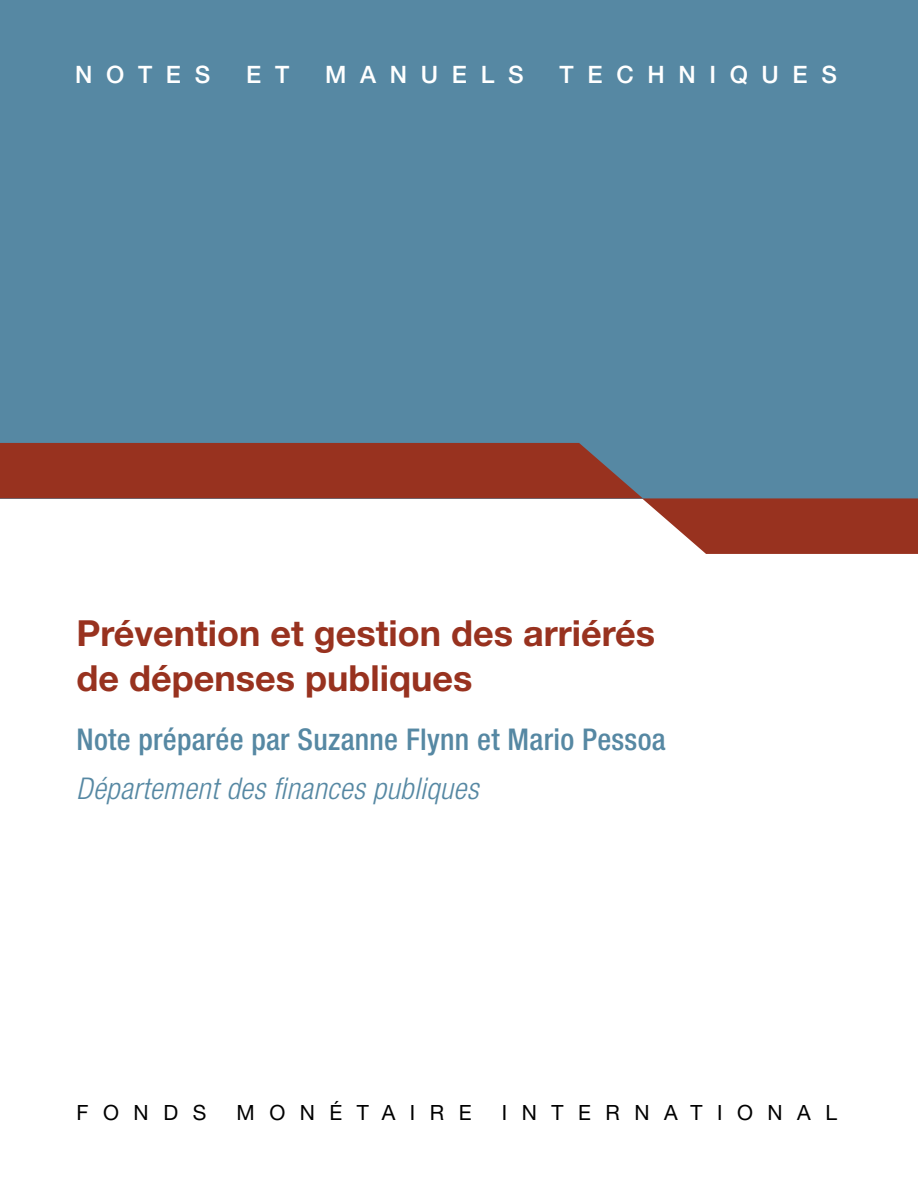
<style>
.page{position:relative;width:918px;height:1188px;background:#fff}
.page>*{position:absolute;margin:0;border:0;box-sizing:border-box;transform-origin:0 0}
.t1{font:700 36px/45px "Helvetica Neue LT Std";color:#98321f}
.t2{font:500 condensed 30px "Helvetica Neue LT Std";letter-spacing:.01em;color:#5688a3}
.t3{font:italic 300 condensed 30px "Helvetica Neue LT Std";letter-spacing:.015em;color:#5688a3}
.t4{font:500 24px "Helvetica Neue LT Std";letter-spacing:.57em;color:#fff}
.t5{font:21px "Helvetica Neue LT Std";letter-spacing:.695em;color:#000}
</style>
<div class="page">
<div style="left:0;top:0;width:918px;height:499px;background:#5688a3"></div>
<svg style="left:0;top:443px;width:918px;height:111px"></svg>
<p class="t4" style="left:75px;top:60px;width:137px">NOTES</p>
<p class="t4" style="left:246px;top:60px;width:45px">E T</p>
<p class="t4" style="left:325px;top:60px;width:200px">MANUELS</p>
<p class="t4" style="left:560px;top:60px;width:279px">TECHNIQUES</p>
<p class="t1" style="left:76px;top:610px;width:580px">Prévention et gestion des arriérés de dépenses publiques</p>
<p class="t2" style="left:76px;top:721px;width:591px">Note préparée par Suzanne Flynn et Mario Pessoa</p>
<p class="t3" style="left:76px;top:772px;width:403px">Département des finances publiques</p>
<p class="t5" style="left:76px;top:1100px;width:131px">FONDS</p>
<p class="t5" style="left:237px;top:1100px;width:237px">MONÉTAIRE</p>
<p class="t5" style="left:502px;top:1100px;width:337px">INTERNATIONAL</p>
</div>
